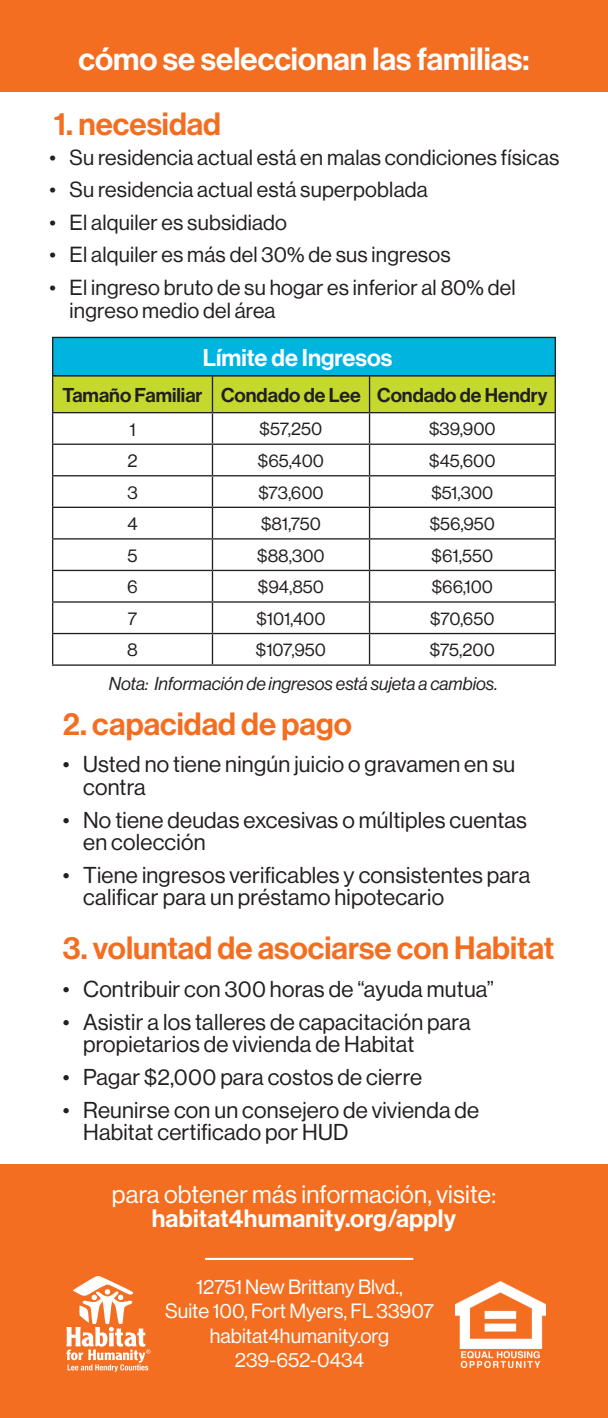
<style>
.page{position:relative;width:608px;height:1418px;background:#fff}
.page>*{position:absolute;margin:0;border:0;box-sizing:border-box;transform-origin:0 0}
.t1{font:31.5px "N Haas Grotesk DS Pro 65 Md";color:#f36e21}
.t2{font:31.5px "N Haas Grotesk DS Pro 65 Md";color:#fff}
.t3{font:24.75px/24.8px "N Haas Grotesk DS Pro 55 Rg";letter-spacing:.01em;color:#fff;text-align:center}
.t4{font:23.85px "N Haas Grotesk DS Pro 65 Md";color:#fff}
.t5{font:22.5px/22.5px "N Haas Grotesk DS Pro 55 Rg";letter-spacing:.01em;color:#231f20}
.t6{font:21.38px/22.5px "N Haas Grotesk DS Pro 55 Rg";letter-spacing:.01em;color:#231f20}
.t7{font:20.25px "N Haas Grotesk DS Pro 55 Rg";color:#fff}
.t8{font:19.57px "N Haas Grotesk DS Pro 65 Md";color:#231f20}
.t9{font:18.22px "N Haas Grotesk DS Pro 56 It";color:#231f20}
.t10{font:18.22px "N Haas Grotesk DS Pro 55 Rg";color:#231f20}
.t11{font:18px "N Haas Grotesk DS Pro 55 Rg";color:#231f20}
.s1{font-family:"N Haas Grotesk DS Pro 65 Md"}
</style>
<div class="page">
<div style="left:0;top:0;width:608px;height:92px;background:#f36e21"></div>
<div style="left:0;top:1164px;width:608px;height:254px;background:#f36e21"></div>
<div style="left:53px;top:376px;width:501px;height:36px;background:#c4d82d"></div>
<hr style="left:52px;top:376px;width:1px;height:36px;background:#231f20">
<hr style="left:212px;top:376px;width:1px;height:36px;background:#231f20">
<hr style="left:369px;top:376px;width:1px;height:36px;background:#231f20">
<hr style="left:554px;top:376px;width:2px;height:36px;background:#231f20">
<hr style="left:52px;top:412px;width:160px;height:1px;background:#231f20">
<hr style="left:52px;top:413px;width:1px;height:30px;background:#231f20">
<hr style="left:212px;top:412px;width:157px;height:1px;background:#231f20">
<hr style="left:212px;top:413px;width:1px;height:30px;background:#231f20">
<hr style="left:369px;top:412px;width:187px;height:1px;background:#231f20">
<hr style="left:369px;top:413px;width:1px;height:30px;background:#231f20">
<hr style="left:554px;top:413px;width:2px;height:30px;background:#231f20">
<hr style="left:52px;top:443px;width:160px;height:2px;background:#231f20">
<hr style="left:52px;top:445px;width:1px;height:30px;background:#231f20">
<hr style="left:212px;top:443px;width:157px;height:2px;background:#231f20">
<hr style="left:212px;top:445px;width:1px;height:30px;background:#231f20">
<hr style="left:369px;top:443px;width:187px;height:2px;background:#231f20">
<hr style="left:369px;top:445px;width:1px;height:30px;background:#231f20">
<hr style="left:554px;top:445px;width:2px;height:30px;background:#231f20">
<hr style="left:52px;top:475px;width:160px;height:1px;background:#231f20">
<hr style="left:52px;top:476px;width:1px;height:30px;background:#231f20">
<hr style="left:212px;top:475px;width:157px;height:1px;background:#231f20">
<hr style="left:212px;top:476px;width:1px;height:30px;background:#231f20">
<hr style="left:369px;top:475px;width:187px;height:1px;background:#231f20">
<hr style="left:369px;top:476px;width:1px;height:30px;background:#231f20">
<hr style="left:554px;top:476px;width:2px;height:30px;background:#231f20">
<hr style="left:52px;top:506px;width:160px;height:2px;background:#231f20">
<hr style="left:52px;top:508px;width:1px;height:30px;background:#231f20">
<hr style="left:212px;top:506px;width:157px;height:2px;background:#231f20">
<hr style="left:212px;top:508px;width:1px;height:30px;background:#231f20">
<hr style="left:369px;top:506px;width:187px;height:2px;background:#231f20">
<hr style="left:369px;top:508px;width:1px;height:30px;background:#231f20">
<hr style="left:554px;top:508px;width:2px;height:30px;background:#231f20">
<hr style="left:52px;top:538px;width:160px;height:1px;background:#231f20">
<hr style="left:52px;top:539px;width:1px;height:31px;background:#231f20">
<hr style="left:212px;top:538px;width:157px;height:1px;background:#231f20">
<hr style="left:212px;top:539px;width:1px;height:31px;background:#231f20">
<hr style="left:369px;top:538px;width:187px;height:1px;background:#231f20">
<hr style="left:369px;top:539px;width:1px;height:31px;background:#231f20">
<hr style="left:554px;top:539px;width:2px;height:31px;background:#231f20">
<hr style="left:52px;top:570px;width:160px;height:1px;background:#231f20">
<hr style="left:52px;top:571px;width:1px;height:30px;background:#231f20">
<hr style="left:212px;top:570px;width:157px;height:1px;background:#231f20">
<hr style="left:212px;top:571px;width:1px;height:30px;background:#231f20">
<hr style="left:369px;top:570px;width:187px;height:1px;background:#231f20">
<hr style="left:369px;top:571px;width:1px;height:30px;background:#231f20">
<hr style="left:554px;top:571px;width:2px;height:30px;background:#231f20">
<hr style="left:52px;top:601px;width:160px;height:1px;background:#231f20">
<hr style="left:52px;top:602px;width:1px;height:31px;background:#231f20">
<hr style="left:212px;top:601px;width:157px;height:1px;background:#231f20">
<hr style="left:212px;top:602px;width:1px;height:31px;background:#231f20">
<hr style="left:369px;top:601px;width:187px;height:1px;background:#231f20">
<hr style="left:369px;top:602px;width:1px;height:31px;background:#231f20">
<hr style="left:554px;top:602px;width:2px;height:31px;background:#231f20">
<hr style="left:52px;top:633px;width:160px;height:1px;background:#231f20">
<hr style="left:52px;top:634px;width:1px;height:30px;background:#231f20">
<hr style="left:212px;top:633px;width:157px;height:1px;background:#231f20">
<hr style="left:212px;top:634px;width:1px;height:30px;background:#231f20">
<hr style="left:369px;top:633px;width:187px;height:1px;background:#231f20">
<hr style="left:369px;top:634px;width:1px;height:30px;background:#231f20">
<hr style="left:554px;top:634px;width:2px;height:30px;background:#231f20">
<hr style="left:52px;top:664px;width:160px;height:2px;background:#231f20">
<hr style="left:212px;top:664px;width:157px;height:2px;background:#231f20">
<hr style="left:369px;top:664px;width:187px;height:2px;background:#231f20">
<div style="left:53px;top:337px;width:502px;height:39px;background:#00b4e0"></div>
<div style="left:52px;top:337px;width:504px;height:39px;border:1px solid #231f20"></div>
<hr style="left:205px;top:1257px;width:208px;height:3px;background:#fff">
<svg style="left:66px;top:1276px;width:84px;height:95px"></svg>
<img style="left:456px;top:1281px;width:89px;height:86px">
<p class="t2" style="left:78px;top:41px;width:452px">cómo se seleccionan las familias:</p>
<p class="t1" style="left:54px;top:106px;width:169px">1. necesidad</p>
<p class="t6" style="left:49px;top:146px;width:511px">• Su residencia actual está en malas condiciones físicas</p>
<p class="t6" style="left:49px;top:178px;width:380px">• Su residencia actual está superpoblada</p>
<p class="t6" style="left:49px;top:211px;width:239px">• El alquiler es subsidiado</p>
<p class="t6" style="left:49px;top:244px;width:403px">• El alquiler es más del 30% de sus ingresos</p>
<p class="t6" style="left:70px;top:276px;width:447px;text-indent:-20px">• El ingreso bruto de su hogar es inferior al 80% del ingreso medio del área</p>
<p class="t4" style="left:203px;top:343px;width:191px">Límite de Ingresos</p>
<p class="t8" style="left:63px;top:383px;width:141px">Tamaño Familiar</p>
<p class="t8" style="left:221px;top:383px;width:141px">Condado de Lee</p>
<p class="t8" style="left:377px;top:383px;width:172px">Condado de Hendry</p>
<p class="t10" style="left:129px;top:419px;width:8px">1</p>
<p class="t11" style="left:259px;top:419px;width:64px">$57,250</p>
<p class="t11" style="left:429px;top:419px;width:68px">$39,900</p>
<p class="t10" style="left:127px;top:450px;width:12px">2</p>
<p class="t11" style="left:258px;top:450px;width:68px">$65,400</p>
<p class="t11" style="left:429px;top:450px;width:68px">$45,600</p>
<p class="t10" style="left:127px;top:482px;width:12px">3</p>
<p class="t11" style="left:258px;top:482px;width:67px">$73,600</p>
<p class="t11" style="left:431px;top:482px;width:63px">$51,300</p>
<p class="t10" style="left:127px;top:513px;width:12px">4</p>
<p class="t11" style="left:261px;top:513px;width:61px">$81,750</p>
<p class="t11" style="left:429px;top:513px;width:67px">$56,950</p>
<p class="t10" style="left:127px;top:545px;width:12px">5</p>
<p class="t11" style="left:257px;top:545px;width:69px">$88,300</p>
<p class="t11" style="left:431px;top:545px;width:63px">$61,550</p>
<p class="t10" style="left:127px;top:576px;width:12px">6</p>
<p class="t11" style="left:258px;top:576px;width:68px">$94,850</p>
<p class="t11" style="left:431px;top:576px;width:63px">$66,100</p>
<p class="t10" style="left:128px;top:608px;width:11px">7</p>
<p class="t11" style="left:256px;top:608px;width:71px">$101,400</p>
<p class="t11" style="left:430px;top:608px;width:66px">$70,650</p>
<p class="t10" style="left:127px;top:639px;width:12px">8</p>
<p class="t11" style="left:256px;top:640px;width:72px">$107,950</p>
<p class="t11" style="left:430px;top:640px;width:66px">$75,200</p>
<p class="t9" style="left:109px;top:673px;width:390px">Nota: Información de ingresos está sujeta a cambios.</p>
<p class="t1" style="left:63px;top:705px;width:290px">2. capacidad de pago</p>
<p class="t5" style="left:83px;top:753px;width:433px;text-indent:-20px">• Usted no tiene ningún juicio o gravamen en su contra</p>
<p class="t5" style="left:83px;top:808px;width:445px;text-indent:-20px">• No tiene deudas excesivas o múltiples cuentas en colección</p>
<p class="t5" style="left:83px;top:863px;width:448px;text-indent:-20px">• Tiene ingresos verificables y consistentes para calificar para un préstamo hipotecario</p>
<p class="t1" style="left:63px;top:930px;width:493px">3. voluntad de asociarse con Habitat</p>
<p class="t5" style="left:63px;top:978px;width:432px">• Contribuir con 300 horas de “ayuda mutua”</p>
<p class="t5" style="left:83px;top:1011px;width:389px;text-indent:-20px">• Asistir a los talleres de capacitación para propietarios de vivienda de Habitat</p>
<p class="t5" style="left:63px;top:1066px;width:361px">• Pagar $2,000 para costos de cierre</p>
<p class="t5" style="left:83px;top:1098px;width:397px;text-indent:-20px">• Reunirse con un consejero de vivienda de<br>Habitat certificado por HUD</p>
<p class="t3" style="left:112px;top:1181px;width:385px">para obtener más información, visite: <span class="s1">habitat4humanity.org/apply</span></p>
<p class="t7" style="left:196px;top:1275px;width:208px">12751 New Brittany Blvd.,</p>
<p class="t7" style="left:165px;top:1299px;width:270px">Suite 100, Fort Myers, FL 33907</p>
<p class="t7" style="left:210px;top:1324px;width:181px">habitat4humanity.org</p>
<p class="t7" style="left:235px;top:1348px;width:131px">239-652-0434</p>
</div>
